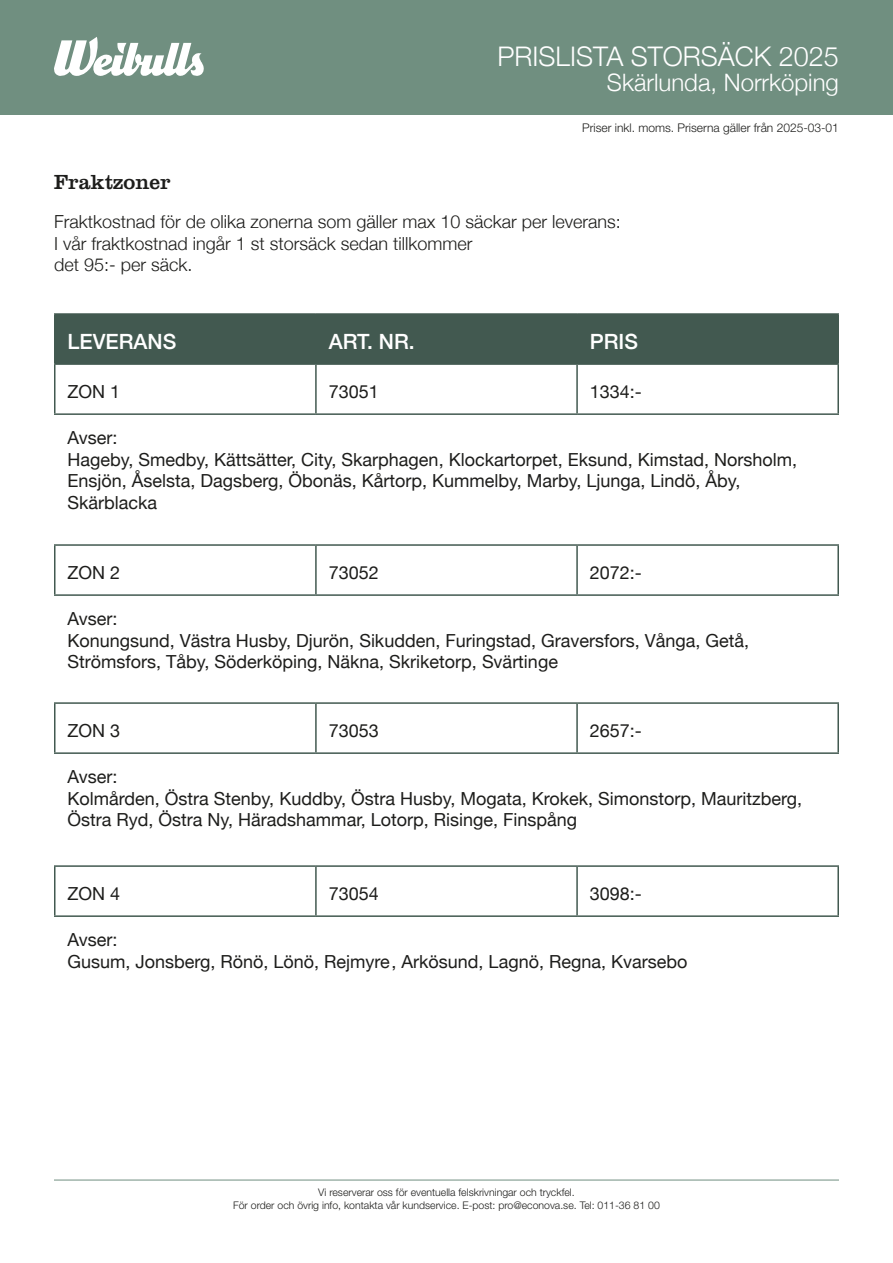
<style>
.page{position:relative;width:893px;height:1263px;background:#fff}
.page>*{position:absolute;margin:0;border:0;box-sizing:border-box;transform-origin:0 0}
.t1{font:300 27px "Helvetica Neue";color:#fff}
.t2{font:300 24px "Helvetica Neue";color:#fff}
.t3{font:21.15px "Clarendon LT Std";color:#1d1d1b}
.t4{font:500 21px "Helvetica Neue";color:#fff}
.t5{font:18px/21.6px "Helvetica Neue";color:#1d1d1b}
.t6{font:300 18px/21.6px "Helvetica Neue";color:#1d1d1b}
.t7{font:300 12px "Helvetica Neue LT Std";color:#1d1d1b}
.t8{font:300 10.5px/12.6px "Helvetica Neue LT Std";color:#1d1d1b;text-align:center}
</style>
<div class="page">
<div style="left:0;top:0;width:893px;height:115px;background:#708f80"></div>
<svg style="left:54px;top:37px;width:150px;height:39px"></svg>
<div style="left:56px;top:315px;width:781px;height:48px;background:#425950"></div>
<hr style="left:54px;top:313px;width:262px;height:2px;background:#425950">
<hr style="left:54px;top:315px;width:2px;height:48px;background:#425950">
<hr style="left:316px;top:313px;width:261px;height:2px;background:#425950">
<hr style="left:315px;top:315px;width:2px;height:48px;background:#425950">
<hr style="left:577px;top:313px;width:262px;height:2px;background:#425950">
<hr style="left:576px;top:315px;width:2px;height:48px;background:#425950">
<hr style="left:837px;top:315px;width:2px;height:48px;background:#425950">
<hr style="left:54px;top:363px;width:262px;height:2px;background:#425950">
<hr style="left:316px;top:363px;width:261px;height:2px;background:#425950">
<hr style="left:577px;top:363px;width:262px;height:2px;background:#425950">
<hr style="left:54px;top:365px;width:2px;height:48px;background:#425950">
<hr style="left:315px;top:365px;width:2px;height:48px;background:#425950">
<hr style="left:576px;top:365px;width:2px;height:48px;background:#425950">
<hr style="left:837px;top:365px;width:2px;height:48px;background:#425950">
<hr style="left:54px;top:413px;width:262px;height:2px;background:#425950">
<hr style="left:316px;top:413px;width:261px;height:2px;background:#425950">
<hr style="left:577px;top:413px;width:262px;height:2px;background:#425950">
<hr style="left:54px;top:544px;width:262px;height:2px;background:#425950">
<hr style="left:54px;top:546px;width:2px;height:48px;background:#425950">
<hr style="left:316px;top:544px;width:261px;height:2px;background:#425950">
<hr style="left:315px;top:546px;width:2px;height:48px;background:#425950">
<hr style="left:577px;top:544px;width:262px;height:2px;background:#425950">
<hr style="left:576px;top:546px;width:2px;height:48px;background:#425950">
<hr style="left:837px;top:546px;width:2px;height:48px;background:#425950">
<hr style="left:54px;top:594px;width:262px;height:2px;background:#425950">
<hr style="left:316px;top:594px;width:261px;height:2px;background:#425950">
<hr style="left:577px;top:594px;width:262px;height:2px;background:#425950">
<hr style="left:54px;top:702px;width:262px;height:2px;background:#425950">
<hr style="left:54px;top:704px;width:2px;height:48px;background:#425950">
<hr style="left:316px;top:702px;width:261px;height:2px;background:#425950">
<hr style="left:315px;top:704px;width:2px;height:48px;background:#425950">
<hr style="left:577px;top:702px;width:262px;height:2px;background:#425950">
<hr style="left:576px;top:704px;width:2px;height:48px;background:#425950">
<hr style="left:837px;top:704px;width:2px;height:48px;background:#425950">
<hr style="left:54px;top:752px;width:262px;height:2px;background:#425950">
<hr style="left:316px;top:752px;width:261px;height:2px;background:#425950">
<hr style="left:577px;top:752px;width:262px;height:2px;background:#425950">
<hr style="left:54px;top:865px;width:262px;height:2px;background:#425950">
<hr style="left:54px;top:867px;width:2px;height:48px;background:#425950">
<hr style="left:316px;top:865px;width:261px;height:2px;background:#425950">
<hr style="left:315px;top:867px;width:2px;height:48px;background:#425950">
<hr style="left:577px;top:865px;width:262px;height:2px;background:#425950">
<hr style="left:576px;top:867px;width:2px;height:48px;background:#425950">
<hr style="left:837px;top:867px;width:2px;height:48px;background:#425950">
<hr style="left:54px;top:915px;width:262px;height:2px;background:#425950">
<hr style="left:316px;top:915px;width:261px;height:2px;background:#425950">
<hr style="left:577px;top:915px;width:262px;height:2px;background:#425950">
<hr style="left:54px;top:1180px;width:785px;height:1px;background:#708f80">
<h1 class="t1" style="left:498px;top:34px;width:343px">PRISLISTA STORSÄCK 2025</h1>
<h2 class="t2" style="left:607px;top:63px;width:234px">Skärlunda, Norrköping</h2>
<p class="t7" style="left:582px;top:120px;width:258px">Priser inkl. moms. Priserna gäller från 2025-03-01</p>
<p class="t3" style="left:54px;top:169px;width:118px">Fraktzoner</p>
<p class="t6" style="left:54px;top:210px;width:568px">Fraktkostnad för de olika zonerna som gäller max 10 säckar per leverans:<br>I vår fraktkostnad ingår 1 st storsäck sedan tillkommer<br>det 95:- per säck.</p>
<p class="t4" style="left:68px;top:325px;width:110px">LEVERANS</p>
<p class="t4" style="left:329px;top:325px;width:87px">ART. NR.</p>
<p class="t4" style="left:590px;top:325px;width:50px">PRIS</p>
<p class="t5" style="left:68px;top:381px;width:54px">ZON 1</p>
<p class="t5" style="left:329px;top:381px;width:52px">73051</p>
<p class="t5" style="left:590px;top:381px;width:54px">1334:-</p>
<p class="t5" style="left:68px;top:428px;width:731px">Avser:<br>Hageby, Smedby, Kättsätter, City, Skarphagen, Klockartorpet, Eksund, Kimstad, Norsholm, Ensjön, Åselsta, Dagsberg, Öbonäs, Kårtorp, Kummelby, Marby, Ljunga, Lindö, Åby, Skärblacka</p>
<p class="t5" style="left:68px;top:562px;width:54px">ZON 2</p>
<p class="t5" style="left:329px;top:562px;width:52px">73052</p>
<p class="t5" style="left:590px;top:562px;width:54px">2072:-</p>
<p class="t5" style="left:68px;top:609px;width:683px">Avser:<br>Konungsund, Västra Husby, Djurön, Sikudden, Furingstad, Graversfors, Vånga, Getå,<br>Strömsfors, Tåby, Söderköping, Näkna, Skriketorp, Svärtinge</p>
<p class="t5" style="left:68px;top:720px;width:54px">ZON 3</p>
<p class="t5" style="left:329px;top:720px;width:52px">73053</p>
<p class="t5" style="left:590px;top:720px;width:54px">2657:-</p>
<p class="t5" style="left:68px;top:767px;width:736px">Avser:<br>Kolmården, Östra Stenby, Kuddby, Östra Husby, Mogata, Krokek, Simonstorp, Mauritzberg,<br>Östra Ryd, Östra Ny, Häradshammar, Lotorp, Risinge, Finspång</p>
<p class="t5" style="left:68px;top:883px;width:54px">ZON 4</p>
<p class="t5" style="left:329px;top:883px;width:52px">73054</p>
<p class="t5" style="left:590px;top:883px;width:54px">3098:-</p>
<p class="t5" style="left:68px;top:930px;width:621px">Avser:<br>Gusum, Jonsberg, Rönö, Lönö, Rejmyre, Arkösund, Lagnö, Regna, Kvarsebo</p>
<p class="t8" style="left:233px;top:1186px;width:428px">Vi reserverar oss för eventuella felskrivningar och tryckfel.<br>För order och övrig info, kontakta vår kundservice. E-post: pro@econova.se. Tel: 011-36 81 00</p>
</div>
